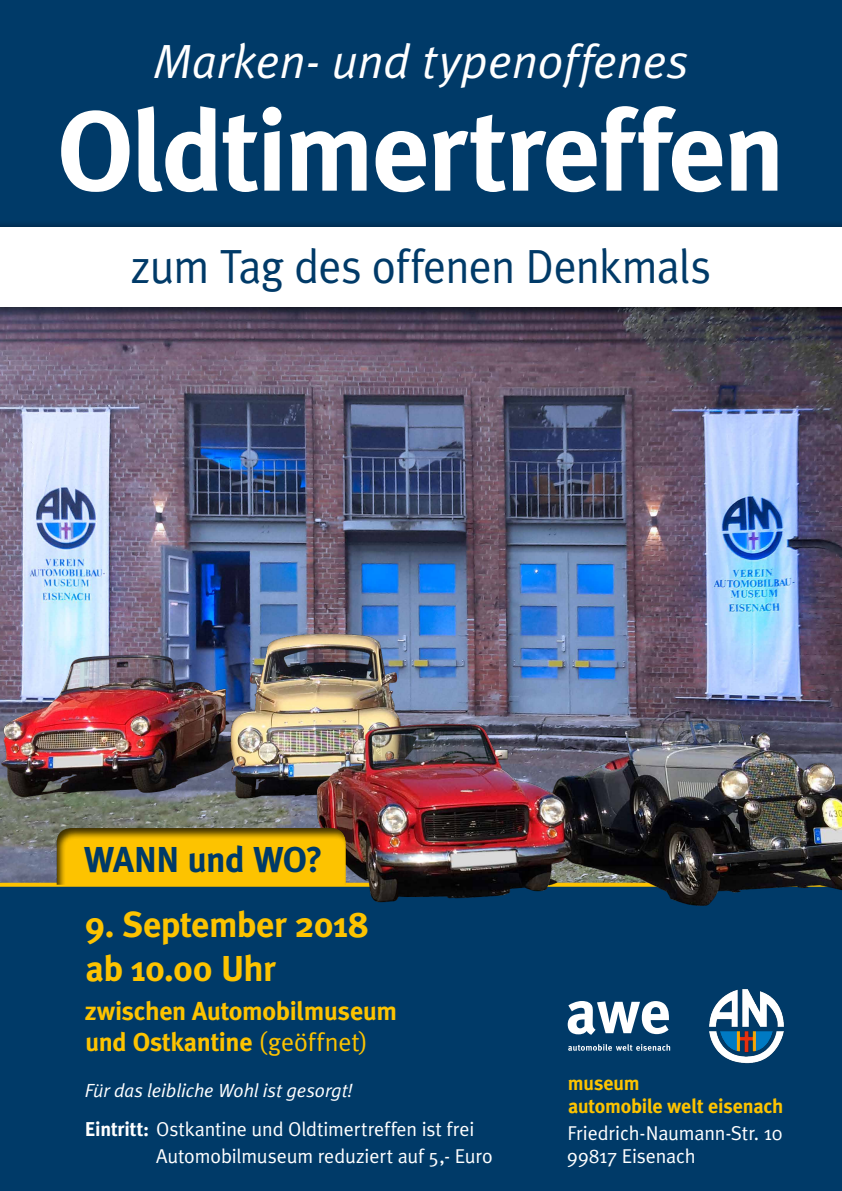
<style>
.page{position:relative;width:842px;height:1191px;background:#003a68}
.page>*{position:absolute;margin:0;border:0;box-sizing:border-box;transform-origin:0 0}
.t1{font:700 114px "Meta Plus";letter-spacing:-.025em;color:#fff}
.t2{font:48px "Meta Plus Normal";letter-spacing:-.02em;color:#003a68;scale:.95 1}
.t3{font:italic 48px "Meta Plus Normal";color:#fff}
.t4{font:700 36px/43.2px "Meta Plus";letter-spacing:-.015em;color:#fdc300}
.t5{font:700 36px "Meta Plus";letter-spacing:-.02em;color:#003a68}
.t6{font:700 26px/31.2px "Meta Plus";letter-spacing:-.01em;color:#fdc300}
.t7{font:20px/22.8px "Meta Plus Normal";letter-spacing:-.01em;color:#fff}
.t8{font:700 20px/22.8px "Meta Plus";letter-spacing:-.01em;color:#fdc300}
.t9{font:italic 19px "Meta Plus Normal";color:#fff}
.s1{font-family:"Meta Plus Normal";font-weight:400}
.s2{font-family:"Meta Plus";font-weight:700}
</style>
<div class="page">
<img style="left:0;top:318px;width:842px;height:564px">
<svg style="left:568px;top:1001px;width:101px;height:33px"></svg>
<svg style="left:568px;top:1044px;width:102px;height:6px"></svg>
<div style="left:0;top:219px;width:842px;height:99px;background:#000;opacity:.75"></div>
<div style="left:0;top:227px;width:842px;height:79px;background:#fff"></div>
<img style="left:709px;top:989px;width:75px;height:75px">
<img style="left:2px;top:630px;width:239px;height:168px">
<img style="left:223px;top:631px;width:202px;height:167px">
<hr style="left:0;top:882px;width:842px;height:4px;background:#fdc300">
<img style="left:300px;top:721px;width:542px;height:184px">
<div style="left:56px;top:826px;width:291px;height:59px;background:#000;opacity:.75"></div>
<h2 class="t3" style="left:154px;top:33px;width:536px">Marken- und typenoffenes</h2>
<h1 class="t1" style="left:57px;top:85px;width:730px">Oldtimertreffen</h1>
<h2 class="t2" style="left:131px;top:239px;width:612px">zum Tag des offenen Denkmals</h2>
<h3 class="t5" style="left:84px;top:838px;width:241px">WANN und WO?</h3>
<h3 class="t4" style="left:85px;top:903px;width:286px">9. September 2018 ab 10.00 Uhr</h3>
<h3 class="t6" style="left:85px;top:995px;width:314px">zwischen Automobilmuseum und Ostkantine <span class="s1">(geöffnet)</span></h3>
<p class="t9" style="left:85px;top:1079px;width:269px">Für das leibliche Wohl ist gesorgt!</p>
<p class="t7" style="left:156px;top:1114px;width:338px;line-height:27.1px;text-indent:-71px"><span class="s2">Eintritt:</span> Ostkantine und Oldtimertreffen ist frei<br>Automobilmuseum reduziert auf 5,- Euro</p>
<p class="t8" style="left:568px;top:1071px;width:217px">museum<br>automobile welt eisenach</p>
<p class="t7" style="left:567px;top:1121px;width:217px">Friedrich-Naumann-Str. 10<br>99817 Eisenach</p>
</div>
